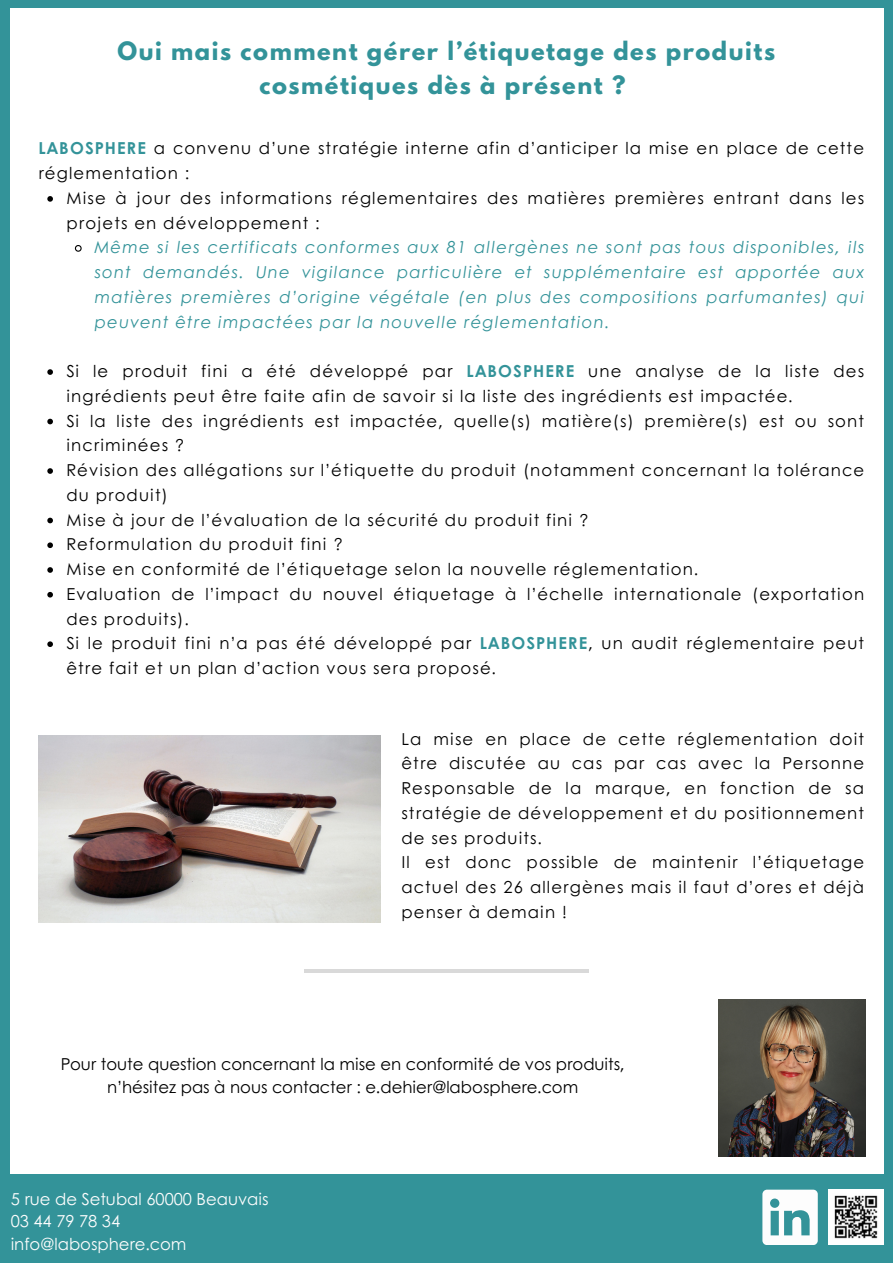
<style>
.page{position:relative;width:893px;height:1264px;background:#fff}
.page>*{position:absolute;margin:0;border:0;box-sizing:border-box;transform-origin:0 0}
.t1{font:700 22.5px/33.8px "League Spartan";letter-spacing:.07em;color:#339399;text-align:center}
.t2{font:16.5px/24.8px "Century Gothic";letter-spacing:.07em;color:#000}
.t3{font:italic 16.5px/24.8px "Century Gothic";letter-spacing:.07em;color:#339399;text-align:justify}
.t4{font:16.5px/22.5px "Century Gothic";color:#000;text-align:center}
.t5{font:16.5px "Century Gothic";color:#fdfdfd}
.s1{font-weight:700;color:#339399}
</style>
<div class="page">
<div style="left:0;top:0;width:892px;height:1262px;background:#339399"></div>
<div style="left:11px;top:9px;width:872px;height:1244px;background:#fff"></div>
<div style="left:0;top:1173px;width:892px;height:89px;background:#339399"></div>
<svg style="left:762px;top:1189px;width:55px;height:55px"></svg>
<img style="left:828px;top:1189px;width:55px;height:55px">
<svg style="left:47px;top:196px;width:6px;height:6px"></svg>
<svg style="left:74px;top:245px;width:8px;height:7px"></svg>
<svg style="left:47px;top:369px;width:6px;height:6px"></svg>
<svg style="left:47px;top:419px;width:6px;height:5px"></svg>
<svg style="left:47px;top:468px;width:6px;height:6px"></svg>
<svg style="left:47px;top:517px;width:6px;height:6px"></svg>
<svg style="left:47px;top:542px;width:6px;height:6px"></svg>
<svg style="left:47px;top:567px;width:6px;height:6px"></svg>
<svg style="left:47px;top:592px;width:6px;height:5px"></svg>
<svg style="left:47px;top:641px;width:6px;height:6px"></svg>
<hr style="left:304px;top:969px;width:284px;height:3px;background:#000">
<img style="left:718px;top:999px;width:147px;height:157px">
<img style="left:38px;top:735px;width:342px;height:187px">
<p class="t1" style="left:117px;top:37px;width:659px">Oui mais comment gérer l’étiquetage des produits cosmétiques dès à présent ?</p>
<p class="t2" style="left:38px;top:135px;width:827px"><span class="s1">LABOSPHERE</span> a convenu d’une stratégie interne afin d’anticiper la mise en place de cette réglementation :</p>
<p class="t2" style="left:66px;top:185px;width:799px">Mise à jour des informations réglementaires des matières premières entrant dans les projets en développement :</p>
<p class="t3" style="left:94px;top:234px;width:771px">Même si les certificats conformes aux 81 allergènes ne sont pas tous disponibles, ils sont demandés. Une vigilance particulière et supplémentaire est apportée aux matières premières d’origine végétale (en plus des compositions parfumantes) qui peuvent être impactées par la nouvelle réglementation.</p>
<p class="t2" style="left:66px;top:358px;width:799px">Si le produit fini a été développé par <span class="s1">LABOSPHERE</span> une analyse de la liste des ingrédients peut être faite afin de savoir si la liste des ingrédients est impactée.</p>
<p class="t2" style="left:66px;top:407px;width:799px">Si la liste des ingrédients est impactée, quelle(s) matière(s) première(s) est ou sont incriminées ?</p>
<p class="t2" style="left:66px;top:457px;width:799px">Révision des allégations sur l’étiquette du produit (notamment concernant la tolérance du produit)</p>
<p class="t2" style="left:66px;top:506px;width:524px">Mise à jour de l’évaluation de la sécurité du produit fini ?</p>
<p class="t2" style="left:66px;top:531px;width:278px">Reformulation du produit fini ?</p>
<p class="t2" style="left:66px;top:556px;width:633px">Mise en conformité de l’étiquetage selon la nouvelle réglementation.</p>
<p class="t2" style="left:66px;top:580px;width:799px">Evaluation de l’impact du nouvel étiquetage à l’échelle internationale (exportation des produits).</p>
<p class="t2" style="left:66px;top:630px;width:799px">Si le produit fini n’a pas été développé par <span class="s1">LABOSPHERE</span>, un audit réglementaire peut être fait et un plan d’action vous sera proposé.</p>
<p class="t2" style="left:401px;top:725px;width:464px;text-align:justify">La mise en place de cette réglementation doit être discutée au cas par cas avec la Personne Responsable de la marque, en fonction de sa stratégie de développement et du positionnement de ses produits.</p>
<p class="t2" style="left:401px;top:849px;width:464px;text-align:justify">Il est donc possible de maintenir l’étiquetage actuel des 26 allergènes mais il faut d’ores et déjà penser à demain !</p>
<p class="t4" style="left:61px;top:1052px;width:565px">Pour toute question concernant la mise en conformité de vos produits, n’hésitez pas à nous contacter : e.dehier@labosphere.com</p>
<p class="t5" style="left:11px;top:1186px;width:259px">5 rue de Setubal 60000 Beauvais</p>
<p class="t5" style="left:11px;top:1208px;width:111px">03 44 79 78 34</p>
<p class="t5" style="left:11px;top:1231px;width:177px">info@labosphere.com</p>
</div>
